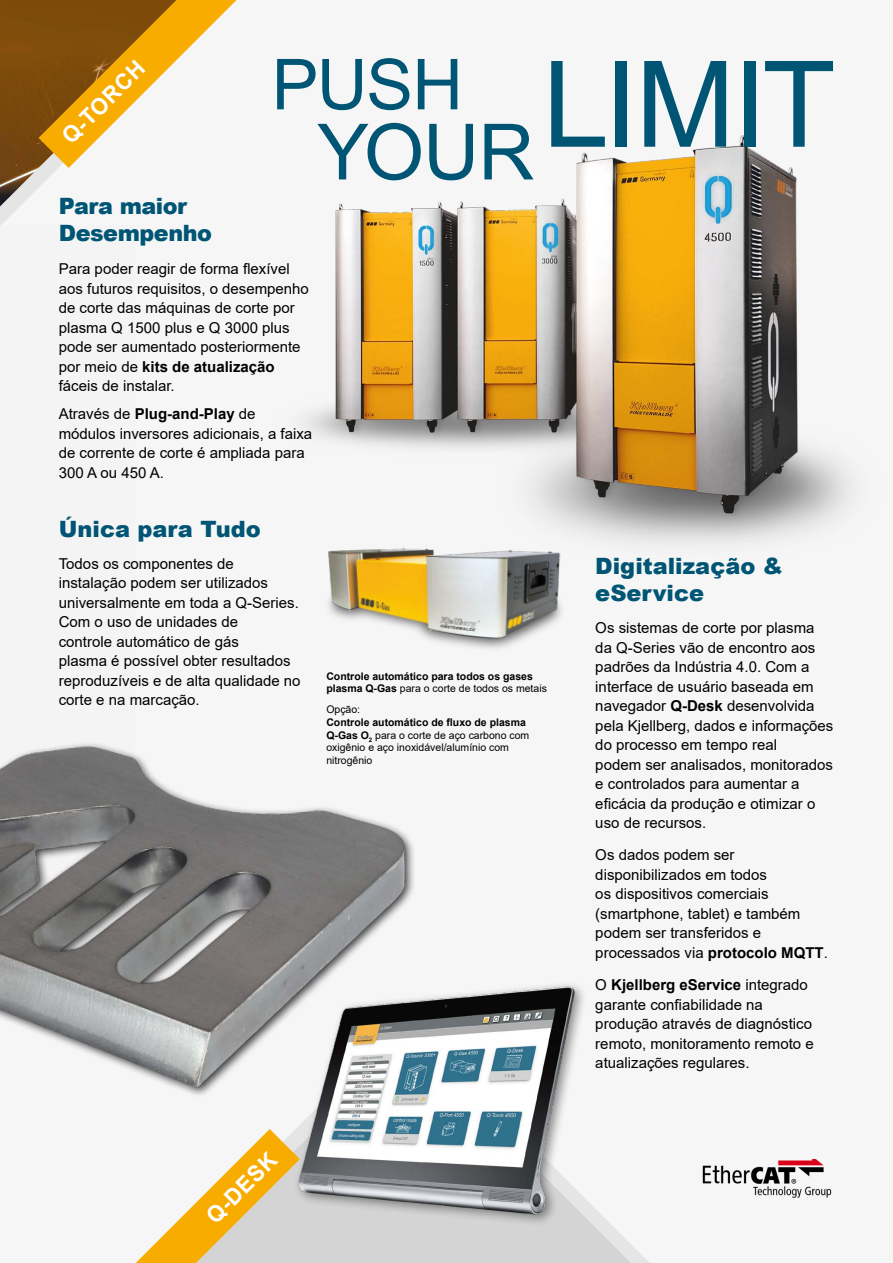
<style>
.page{position:relative;width:893px;height:1263px;background:#fff}
.page>*{position:absolute;margin:0;border:0;box-sizing:border-box;transform-origin:0 0}
.t1{font:119.7px "Arial";letter-spacing:-.025em;color:#005575}
.t2{font:70.35px "Arial";color:#005575}
.t3{font:900 22.5px/27px "Arial";color:#005575}
.t4{font:900 22.5px/27px "Arial";letter-spacing:-.02em;color:#005575}
.t5{font:700 22.5px "Arial";color:#fff}
.t6{font:15px/19.5px "Arial";color:#000}
.t7{font:10.5px/12.6px "Arial";color:#000}
.t8{font:700 10.5px/12.6px "Arial";color:#000}
.s1{font-weight:700}
.s2{font-weight:400}
</style>
<div class="page">
<svg style="left:300px;top:1207px;width:331px;height:56px;background:#d5d6d5"></svg>
<svg style="left:136px;top:1129px;width:164px;height:134px"></svg>
<img style="left:325px;top:591px;width:240px;height:61px">
<div style="left:292px;top:980px;width:295px;height:246px;background:#000;opacity:.45"></div>
<img style="left:282px;top:986px;width:312px;height:230px">
<div style="left:0;top:206px;width:135px;height:168px;background:#f4f4f4"></div>
<svg style="left:0;top:0;width:156px;height:206px"></svg>
<img style="left:156px;top:0;width:714px;height:591px">
<img style="left:702px;top:1159px;width:130px;height:39px">
<img style="left:0;top:710px;width:460px;height:418px">
<h3 class="t5" style="left:55px;top:128px;width:108px;rotate:-45deg">Q-TORCH</h3>
<h2 class="t2" style="left:272px;top:36px;width:193px">PUSH</h2>
<h1 class="t1" style="left:317px;top:22px;width:520px"><sub>YOUR</sub>LIMIT</h1>
<h3 class="t4" style="left:59px;top:192px;width:155px">Para maior<br>Desempenho</h3>
<p class="t6" style="left:59px;top:259px;width:252px">Para poder reagir de forma flexível aos futuros requisitos, o desempenho de corte das máquinas de corte por plasma Q 1500 plus e Q 3000 plus pode ser aumentado posteriormente por meio de <span class="s1">kits de atualização </span>fáceis de instalar.</p>
<p class="t6" style="left:59px;top:404px;width:255px">Através de <span class="s1">Plug-and-Play</span> de módulos inversores adicionais, a faixa de corrente de corte é ampliada para<br>300 A ou 450 A.</p>
<h3 class="t3" style="left:59px;top:515px;width:203px">Única para Tudo</h3>
<p class="t6" style="left:59px;top:554px;width:243px">Todos os componentes de instalação podem ser utilizados universalmente em toda a Q-Series.<br>Com o uso de unidades de<br>controle automático de gás<br>plasma é possível obter resultados reproduzíveis e de alta qualidade no corte e na marcação.</p>
<p class="t8" style="left:326px;top:670px;width:222px">Controle automático para todos os gases plasma Q-Gas <span class="s2">para o corte de todos os metais</span></p>
<p class="t7" style="left:326px;top:703px;width:35px">Opção:</p>
<p class="t7" style="left:326px;top:716px;width:204px"><span class="s1">Controle automático de fluxo de plasma<br>Q-Gas O</span><sub>2</sub> para o corte de aço carbono com oxigênio e aço inoxidável/alumínio com nitrogênio</p>
<h3 class="t5" style="left:199px;top:1208px;width:90px;rotate:-45deg">Q-DESK</h3>
<h3 class="t3" style="left:595px;top:552px;width:189px">Digitalização &amp; eService</h3>
<p class="t6" style="left:595px;top:618px;width:240px">Os sistemas de corte por plasma da Q-Series vão de encontro aos padrões da Indústria 4.0. Com a interface de usuário baseada em navegador <span class="s1">Q-Desk</span> desenvolvida pela Kjellberg, dados e informações do processo em tempo real<br>podem ser analisados, monitorados e controlados para aumentar a eficácia da produção e otimizar o uso de recursos.</p>
<p class="t6" style="left:595px;top:845px;width:234px">Os dados podem ser disponibilizados em todos<br>os dispositivos comerciais (smartphone, tablet) e também podem ser transferidos e processados via <span class="s1">protocolo MQTT</span>.</p>
<p class="t6" style="left:595px;top:975px;width:220px">O <span class="s1">Kjellberg eService</span> integrado garante confiabilidade na produção através de diagnóstico remoto, monitoramento remoto e atualizações regulares.</p>
</div>
